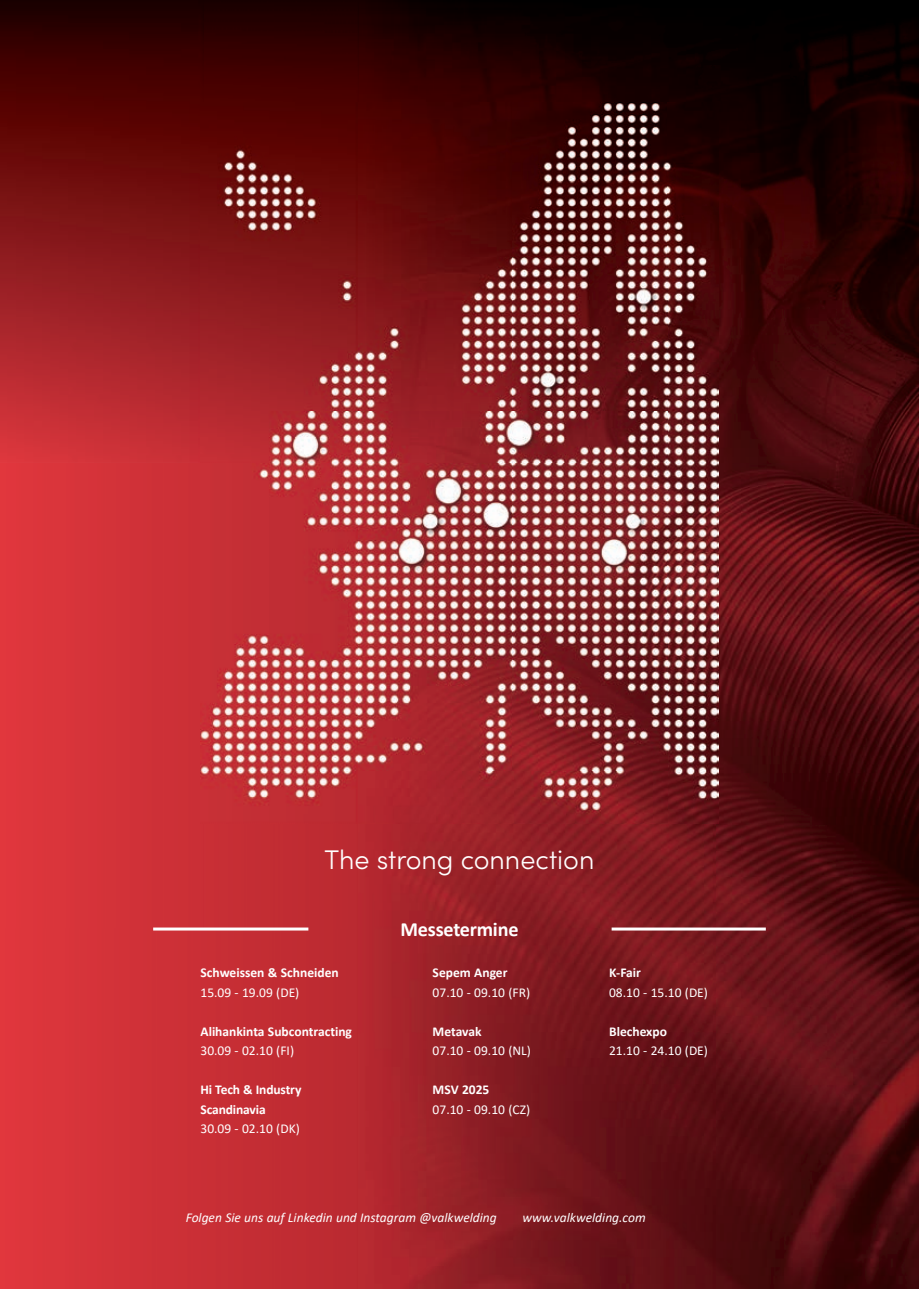
<style>
.page{position:relative;width:919px;height:1289px;background:#fff}
.page>*{position:absolute;margin:0;border:0;box-sizing:border-box;transform-origin:0 0}
.t1{font:300 27px "Sofia Pro";color:#fff}
.t2{font:700 20.1px "Calibri";letter-spacing:-.01em;color:#fff}
.t3{font:13.5px "Calibri";color:#fff}
.t4{font:700 13.5px/19.5px "Calibri";color:#fff}
.t5{font:italic 13.5px "Calibri";color:#fff}
</style>
<div class="page">
<img style="left:0;top:928px;width:358px;height:360px">
<img style="left:0;top:0;width:204px;height:928px">
<div style="left:204px;top:823px;width:154px;height:105px;background:#c12c33"></div>
<img style="left:715px;top:463px;width:203px;height:825px">
<img style="left:358px;top:823px;width:357px;height:465px">
<img style="left:204px;top:0;width:154px;height:103px">
<img style="left:358px;top:0;width:560px;height:154px">
<img style="left:718px;top:154px;width:200px;height:309px">
<hr style="left:153px;top:927px;width:155px;height:3px;background:#fff">
<hr style="left:611px;top:927px;width:154px;height:3px;background:#fff">
<img style="left:200px;top:103px;width:518px;height:720px">
<h1 class="t1" style="left:324px;top:840px;width:271px">The strong connection</h1>
<p class="t4" style="left:200px;top:962px;width:140px">Schweissen &amp; Schneiden</p>
<p class="t3" style="left:200px;top:983px;width:100px">15.09 - 19.09 (DE)</p>
<p class="t4" style="left:200px;top:1021px;width:153px">Alihankinta Subcontracting</p>
<p class="t3" style="left:200px;top:1041px;width:95px">30.09 - 02.10 (FI)</p>
<p class="t4" style="left:200px;top:1079px;width:102px">Hi Tech &amp; Industry<br>Scandinavia</p>
<p class="t3" style="left:200px;top:1119px;width:101px">30.09 - 02.10 (DK)</p>
<h2 class="t2" style="left:400px;top:914px;width:119px">Messetermine</h2>
<p class="t4" style="left:432px;top:962px;width:76px">Sepem Anger</p>
<p class="t3" style="left:432px;top:982px;width:99px">07.10 - 09.10 (FR)</p>
<p class="t4" style="left:432px;top:1021px;width:50px">Metavak</p>
<p class="t3" style="left:432px;top:1041px;width:100px">07.10 - 09.10 (NL)</p>
<p class="t4" style="left:432px;top:1079px;width:58px">MSV 2025</p>
<p class="t3" style="left:432px;top:1099px;width:99px">07.10 - 09.10 (CZ)</p>
<p class="t4" style="left:609px;top:962px;width:33px">K-Fair</p>
<p class="t3" style="left:609px;top:982px;width:100px">08.10 - 15.10 (DE)</p>
<p class="t4" style="left:609px;top:1021px;width:59px">Blechexpo</p>
<p class="t3" style="left:609px;top:1041px;width:100px">21.10 - 24.10 (DE)</p>
<p class="t5" style="left:186px;top:1208px;width:312px">Folgen Sie uns auf Linkedin und Instagram @valkwelding</p>
<p class="t5" style="left:522px;top:1208px;width:125px">www.valkwelding.com</p>
</div>
